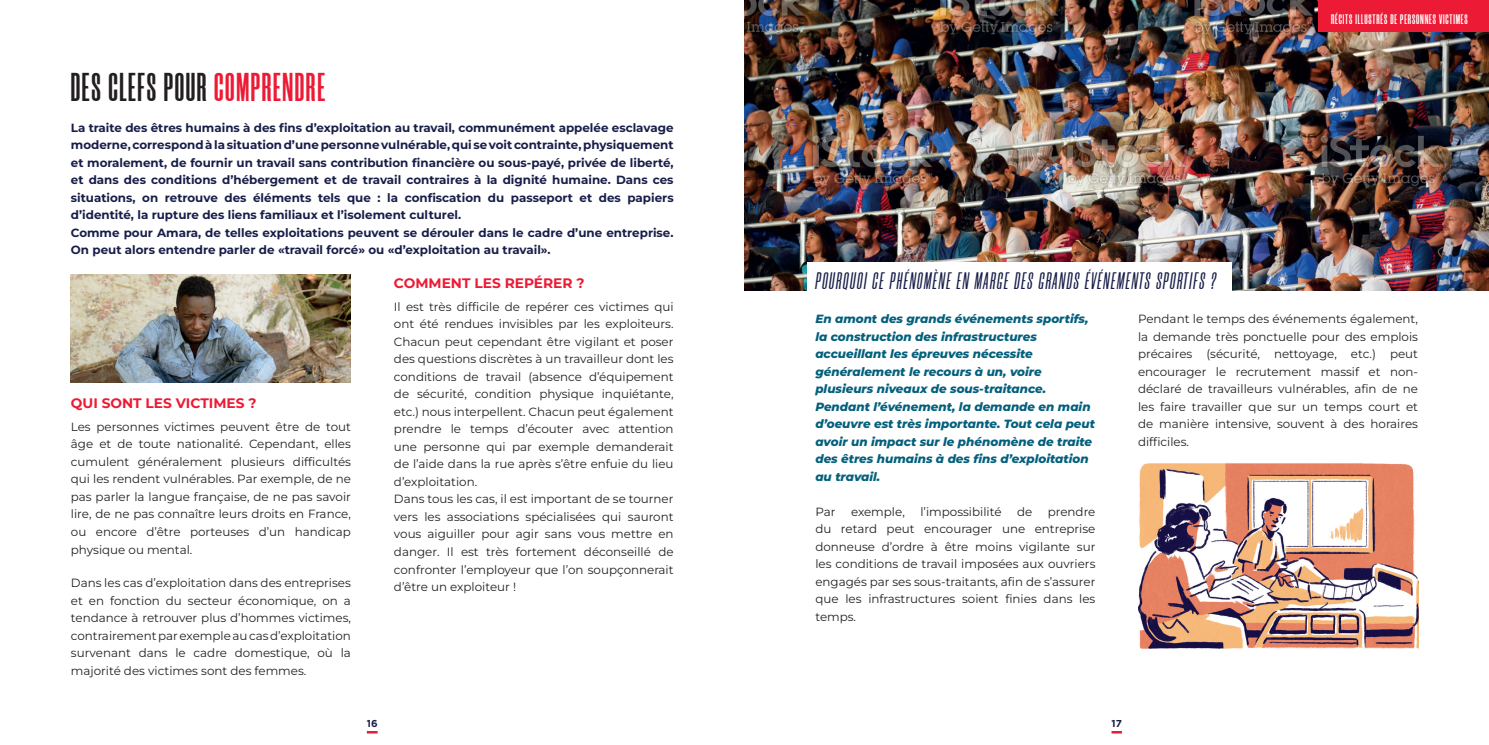
<style>
.page{position:relative;width:1489px;height:745px;background:#fff}
.page>*{position:absolute;margin:0;border:0;box-sizing:border-box;transform-origin:0 0}
.t1{font:700 40px "Morganite";letter-spacing:.04em;color:#231f20}
.t2{font:italic 500 23.75px "Morganite";letter-spacing:.07em;color:#181e49}
.t3{font:700 13.75px "Montserrat";color:#ed1a35}
.t4{font:700 13.75px "Morganite";letter-spacing:.06em;color:#fff}
.t5{font:11.88px/17.5px "Montserrat";color:#231f20;text-align:justify}
.t6{font:700 11.88px/17.5px "Montserrat";color:#181e49}
.t7{font:italic 800 11.88px/17.5px "Montserrat";color:#04607c}
.t8{font:700 10px "Gotham";color:#181e49}
.s1{color:#ed1a35}
</style>
<div class="page">
<svg style="left:1111px;top:731px;width:10px;height:2px"></svg>
<svg style="left:367px;top:731px;width:10px;height:2px"></svg>
<img style="left:1138px;top:463px;width:279px;height:186px">
<img style="left:71px;top:274px;width:280px;height:109px">
<img style="left:744px;top:0;width:744px;height:291px">
<div style="left:807px;top:262px;width:424px;height:46px;background:#fff"></div>
<div style="left:1318px;top:0;width:170px;height:32px;background:#ed1a35"></div>
<h1 class="t1" style="left:71px;top:67px;width:256px">DES CLEFS POUR <span class="s1">COMPRENDRE</span></h1>
<p class="t6" style="left:71px;top:118px;width:604px">La traite des êtres humains à des fins d’exploitation au travail, communément appelée esclavage moderne, correspond à la situation d’une personne vulnérable, qui se voit contrainte, physiquement et moralement, de fournir un travail sans contribution financière ou sous-payé, privée de liberté, et dans des conditions d’hébergement et de travail contraires à la dignité humaine. Dans ces situations, on retrouve des éléments tels que : la confiscation du passeport et des papiers d’identité, la rupture des liens familiaux et l’isolement culturel.<br>Comme pour Amara, de telles exploitations peuvent se dérouler dans le cadre d’une entreprise.<br>On peut alors entendre parler de «travail forcé» ou «d’exploitation au travail».</p>
<p class="t3" style="left:71px;top:393px;width:187px">QUI SONT LES VICTIMES ?</p>
<p class="t5" style="left:71px;top:417px;width:281px">Les personnes victimes peuvent être de tout âge et de toute nationalité. Cependant, elles cumulent généralement plusieurs difficultés qui les rendent vulnérables. Par exemple, de ne pas parler la langue française, de ne pas savoir lire, de ne pas connaître leurs droits en France, ou encore d’être porteuses d’un handicap physique ou mental.</p>
<p class="t5" style="left:71px;top:573px;width:281px">Dans les cas d’exploitation dans des entreprises et en fonction du secteur économique, on a tendance à retrouver plus d’hommes victimes, contrairement par exemple au cas d’exploitation survenant dans le cadre domestique, où la majorité des victimes sont des femmes.</p>
<p class="t3" style="left:394px;top:273px;width:192px">COMMENT LES REPÉRER ?</p>
<p class="t5" style="left:394px;top:297px;width:281px;text-align:left">Il est très difficile de repérer ces victimes qui ont été rendues invisibles par les exploiteurs.<br>Chacun peut cependant être vigilant et poser des questions discrètes à un travailleur dont les conditions de travail (absence d’équipement de sécurité, condition physique inquiétante, etc.) nous interpellent. Chacun peut également prendre le temps d’écouter avec attention une personne qui par exemple demanderait de l’aide dans la rue après s’être enfuie du lieu d’exploitation.<br>Dans tous les cas, il est important de se tourner vers les associations spécialisées qui sauront vous aiguiller pour agir sans vous mettre en danger. Il est très fortement déconseillé de confronter l’employeur que l’on soupçonnerait d’être un exploiteur !</p>
<h2 class="t2" style="left:815px;top:269px;width:402px">POURQUOI CE PHÉNOMÈNE EN MARGE DES GRANDS ÉVÉNEMENTS SPORTIFS ?</h2>
<p class="t4" style="left:1330px;top:12px;width:138px">RÉCITS ILLUSTRÉS DE PERSONNES VICTIMES</p>
<p class="t7" style="left:815px;top:309px;width:281px">En amont des grands événements sportifs, la construction des infrastructures accueillant les épreuves nécessite généralement le recours à un, voire plusieurs niveaux de sous-traitance.<br>Pendant l’événement, la demande en main d’oeuvre est très importante. Tout cela peut avoir un impact sur le phénomène de traite des êtres humains à des fins d’exploitation au travail.</p>
<p class="t5" style="left:815px;top:502px;width:22px">Par</p>
<p class="t5" style="left:851px;top:502px;width:55px">exemple,</p>
<p class="t5" style="left:920px;top:502px;width:83px">l’impossibilité</p>
<p class="t5" style="left:1017px;top:502px;width:17px">de</p>
<p class="t5" style="left:815px;top:502px;width:281px;text-indent:232px">prendre du retard peut encourager une entreprise donneuse d’ordre à être moins vigilante sur les conditions de travail imposées aux ouvriers engagés par ses sous-traitants, afin de s’assurer que les infrastructures soient finies dans les temps.</p>
<p class="t5" style="left:1137px;top:309px;width:281px">Pendant le temps des événements également, la demande très ponctuelle pour des emplois précaires (sécurité, nettoyage, etc.) peut encourager le recrutement massif et non&shy;déclaré de travailleurs vulnérables, afin de ne les faire travailler que sur un temps court et de manière intensive, souvent à des horaires difficiles.</p>
<p class="t8" style="left:367px;top:716px;width:12px">16</p>
<p class="t8" style="left:1111px;top:716px;width:12px">17</p>
</div>
